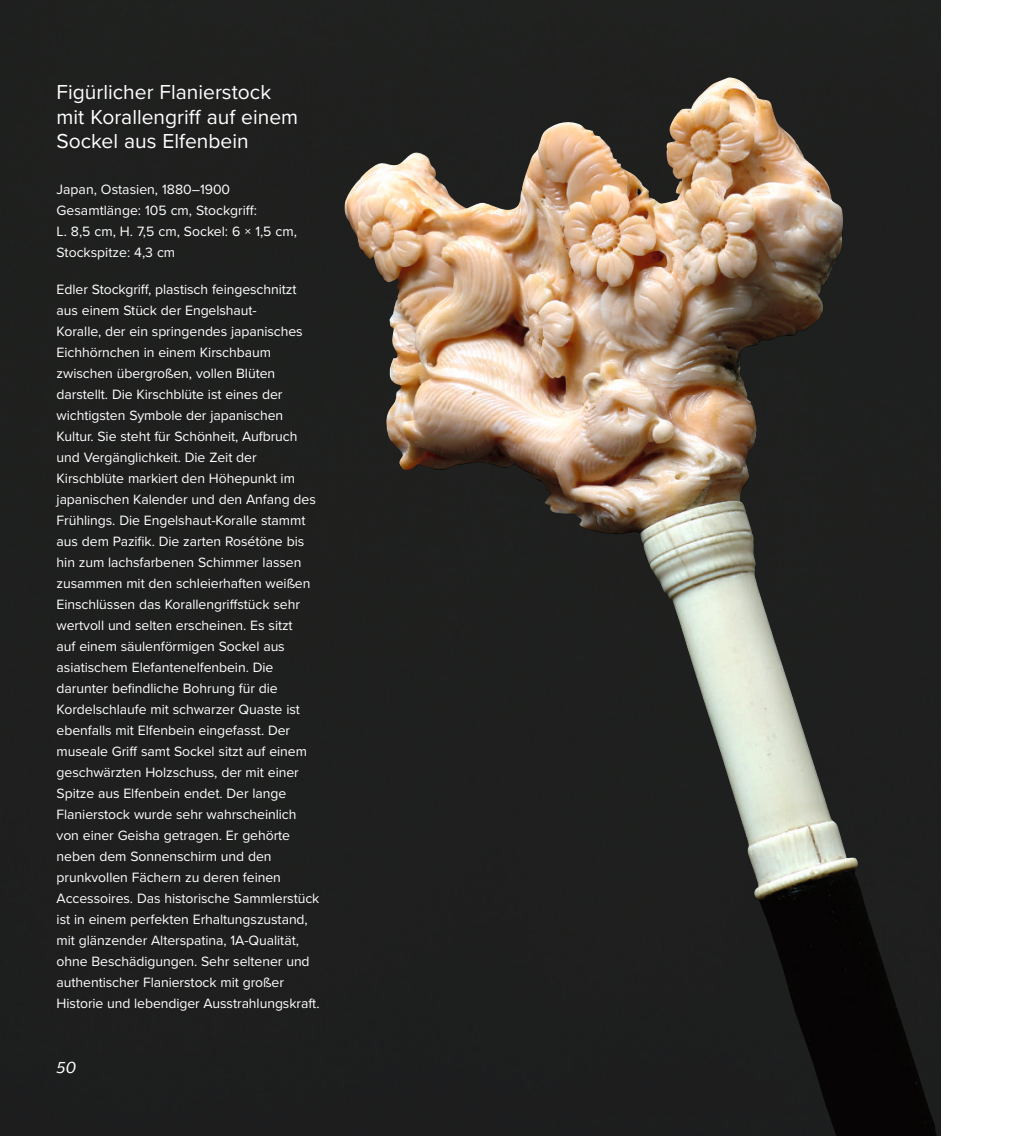
<style>
.page{position:relative;width:1036px;height:1136px;background:#fff}
.page>*{position:absolute;margin:0;border:0;box-sizing:border-box;transform-origin:0 0}
.t1{font:21px/24.5px "Proxima Nova";color:#fff}
.t2{font:italic 17.5px "Dovetail MVB";color:#fff}
.t3{font:14px/21px "Proxima Nova";letter-spacing:-.005em;color:#fff}
</style>
<div class="page">
<img style="left:0;top:0;width:940px;height:1135px">
<img style="left:344px;top:77px;width:384px;height:503px">
<h1 class="t1" style="left:57px;top:80px;width:243px">Figürlicher Flanierstock mit Korallengriff auf einem<br>Sockel aus Elfenbein</h1>
<p class="t3" style="left:57px;top:179px;width:242px">Japan, Ostasien, 1880–1900<br>Gesamtlänge: 105 cm, Stockgriff:<br>L. 8,5 cm, H. 7,5 cm, Sockel: 6 × 1,5 cm,<br>Stockspitze: 4,3 cm</p>
<p class="t3" style="left:57px;top:279px;width:264px">Edler Stockgriff, plastisch feingeschnitzt aus einem Stück der Engelshaut-<br>Koralle, der ein springendes japanisches Eichhörnchen in einem Kirschbaum zwischen übergroßen, vollen Blüten darstellt. Die Kirschblüte ist eines der wichtigsten Symbole der japanischen Kultur. Sie steht für Schönheit, Aufbruch und Vergänglichkeit. Die Zeit der Kirschblüte markiert den Höhepunkt im japanischen Kalender und den Anfang des Frühlings. Die Engelshaut-Koralle stammt aus dem Pazifik. Die zarten Rosétöne bis hin zum lachsfarbenen Schimmer lassen zusammen mit den schleierhaften weißen Einschlüssen das Korallengriffstück sehr wertvoll und selten erscheinen. Es sitzt<br>auf einem säulenförmigen Sockel aus asiatischem Elefantenelfenbein. Die darunter befindliche Bohrung für die Kordelschlaufe mit schwarzer Quaste ist ebenfalls mit Elfenbein eingefasst. Der museale Griff samt Sockel sitzt auf einem geschwärzten Holzschuss, der mit einer Spitze aus Elfenbein endet. Der lange Flanierstock wurde sehr wahrscheinlich von einer Geisha getragen. Er gehörte neben dem Sonnenschirm und den prunkvollen Fächern zu deren feinen Accessoires. Das historische Sammlerstück ist in einem perfekten Erhaltungszustand, mit glänzender Alterspatina, 1A-Qualität, ohne Beschädigungen. Sehr seltener und authentischer Flanierstock mit großer Historie und lebendiger Ausstrahlungskraft.</p>
<p class="t2" style="left:57px;top:1057px;width:21px">50</p>
</div>
